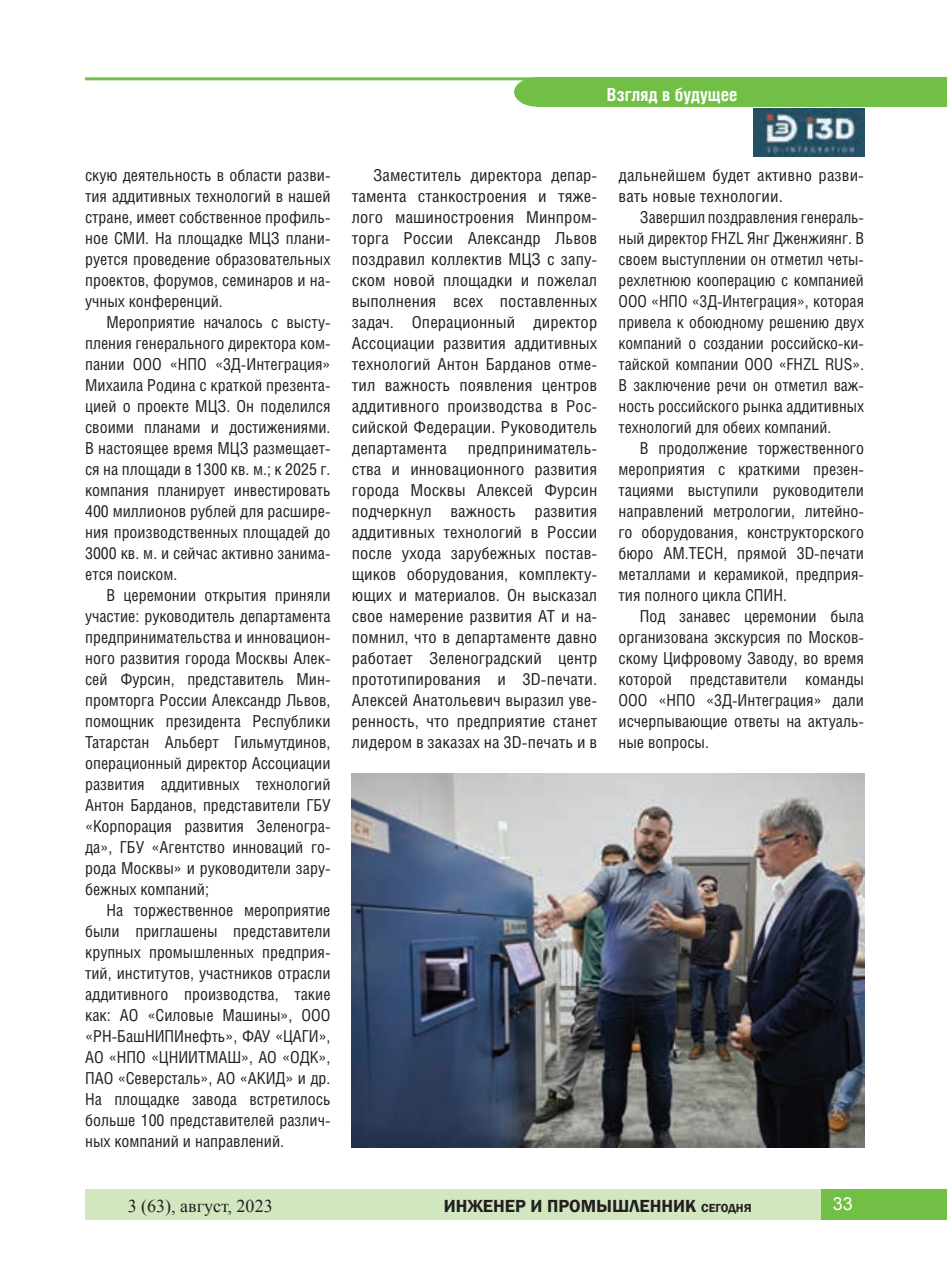
<style>
.page{position:relative;width:947px;height:1285px;background:#fff}
.page>*{position:absolute;margin:0;border:0;box-sizing:border-box;transform-origin:0 0}
.t1{font:600 18px "Franklin Gothic";color:#231f20}
.t2{font:18px "Times New Roman";color:#231f20}
.t3{font:700 18px "Helios Cond";color:#fff}
.t4{font:18px "Arial";color:#fff}
.t5{font:16.5px/21px "Helios Cond";color:#231f20;text-align:justify}
.t6{font:16.5px/21px "Helios Cond";color:#231f20;text-align:justify;scale:1.04 1}
.s1{font-size:12px}
</style>
<div class="page">
<div style="left:85px;top:1188px;width:736px;height:31px;background:#d2e7c0"></div>
<div style="left:821px;top:1188px;width:125px;height:31px;background:#71bf44"></div>
<div style="left:536px;top:77px;width:410px;height:30px;background:#71bf44"></div>
<div style="left:514px;top:77px;width:46px;height:30px;background:#71bf44;border-radius:50%"></div>
<hr style="left:85px;top:77px;width:451px;height:3px;background:#71bf44">
<img style="left:753px;top:108px;width:110px;height:49px">
<img style="left:351px;top:773px;width:512px;height:373px">
<p class="t3" style="left:606px;top:88px;width:132px">Взгляд в будущее</p>
<p class="t5" style="left:85px;top:166px;width:247px">скую деятельность в области разви&shy;тия аддитивных технологий в нашей стране, имеет собственное профиль&shy;ное СМИ. На площадке МЦЗ плани&shy;руется проведение образовательных проектов, форумов, семинаров и на&shy;учных конференций.</p>
<p class="t5" style="left:85px;top:313px;width:247px;text-indent:21px">Мероприятие началось с высту&shy;пления генерального директора ком&shy;пании ООО «НПО «3Д-Интеграция» Михаила Родина с краткой презента&shy;цией о проекте МЦЗ. Он поделился своими планами и достижениями.<br>В настоящее время МЦЗ размещает&shy;ся на площади в 1300 кв. м.; к 2025 г. компания планирует инвестировать 400 миллионов рублей для расшире&shy;ния производственных площадей до 3000 кв. м. и сейчас активно занима&shy;ется поиском.</p>
<p class="t5" style="left:85px;top:586px;width:247px;text-indent:21px">В церемонии открытия приняли участие: руководитель департамента предпринимательства и инновацион&shy;ного развития города Москвы Алек&shy;сей Фурсин, представитель Мин&shy;промторга России Александр Львов, помощник президента Республики Татарстан Альберт Гильмутдинов, операционный директор Ассоциации развития аддитивных технологий Антон Барданов, представители ГБУ «Корпорация развития Зеленогра&shy;да», ГБУ «Агентство инноваций го&shy;рода Москвы» и руководители зару&shy;бежных компаний;</p>
<p class="t5" style="left:85px;top:901px;width:247px;text-indent:21px">На торжественное мероприятие были приглашены представители крупных промышленных предприя&shy;тий, институтов, участников отрасли аддитивного производства, такие как: АО «Силовые Машины», ООО «РН-БашНИПИнефть», ФАУ «ЦАГИ», АО «НПО «ЦНИИТМАШ», АО «ОДК», ПАО «Северсталь», АО «АКИД» и др.<br>На площадке завода встретилось больше 100 представителей различ&shy;ных компаний и направлений.</p>
<p class="t6" style="left:351px;top:166px;width:237px;text-indent:21px">Заместитель директора депар&shy;тамента станкостроения и тяже&shy;лого машиностроения Минпром&shy;торга России Александр Львов поздравил коллектив МЦЗ с запу&shy;ском новой площадки и пожелал выполнения всех поставленных задач. Операционный директор Ассоциации развития аддитивных технологий Антон Барданов отме&shy;тил важность появления центров аддитивного производства в Рос&shy;сийской Федерации. Руководитель департамента</p>
<p class="t6" style="left:351px;top:439px;width:237px;text-indent:116px">предприниматель&shy;ства и инновационного развития города Москвы Алексей Фурсин подчеркнул важность развития аддитивных технологий в России после ухода зарубежных постав&shy;щиков оборудования, комплекту&shy;ющих и материалов. Он высказал свое намерение развития АТ и на&shy;помнил, что в департаменте давно работает Зеленоградский центр прототипирования и 3D-печати.<br>Алексей Анатольевич выразил уве&shy;ренность, что предприятие станет лидером в заказах на 3D-печать и в</p>
<p class="t6" style="left:618px;top:166px;width:237px">дальнейшем будет активно разви&shy;вать новые технологии.</p>
<p class="t5" style="left:618px;top:208px;width:247px;text-indent:21px">Завершил поздравления генераль&shy;ный директор FHZL Янг Дженжиянг. В своем выступлении он отметил четы&shy;рехлетнюю кооперацию с компанией ООО «НПО «3Д-Интеграция», которая привела к обоюдному решению двух компаний о создании российско-ки&shy;тайской компании ООО «FHZL RUS».<br>В заключение речи он отметил важ&shy;ность российского рынка аддитивных технологий для обеих компаний.</p>
<p class="t5" style="left:618px;top:439px;width:247px;text-indent:21px">В продолжение торжественного мероприятия с краткими презен&shy;тациями выступили руководители направлений метрологии, литейно&shy;го оборудования, конструкторского бюро AM.TECH, прямой 3D-печати металлами и керамикой, предприя&shy;тия полного цикла СПИН.</p>
<p class="t5" style="left:618px;top:607px;width:247px;text-indent:21px">Под занавес церемонии была организована экскурсия по Москов&shy;скому Цифровому Заводу, во время которой представители команды ООО «НПО «3Д-Интеграция» дали исчерпывающие ответы на актуаль&shy;ные вопросы.</p>
<p class="t2" style="left:128px;top:1193px;width:146px">3 (63), август, 2023</p>
<p class="t1" style="left:443px;top:1195px;width:309px">ИНЖЕНЕР И ПРОМЫШЛЕННИК <span class="s1">СЕГОДНЯ</span></p>
<p class="t4" style="left:832px;top:1191px;width:22px">33</p>
</div>
